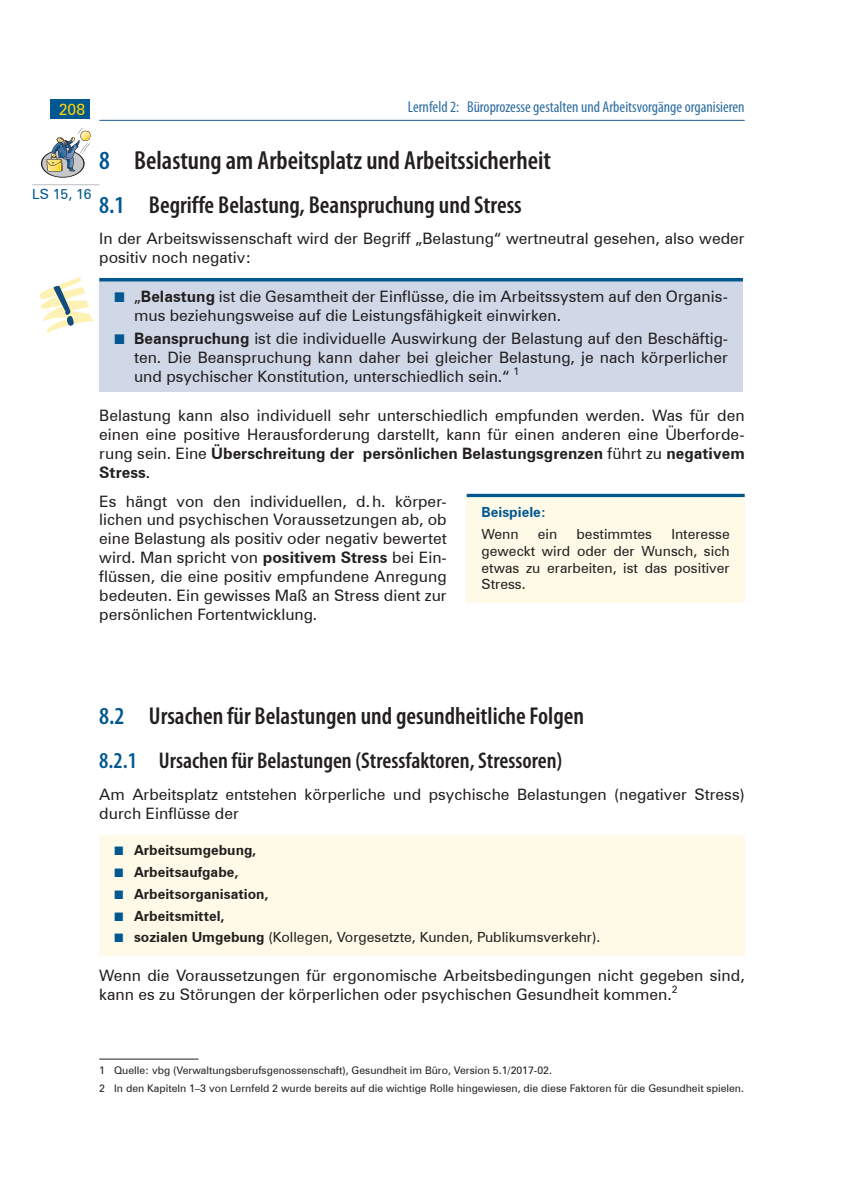
<style>
.page{position:relative;width:844px;height:1191px;background:#fff}
.page>*{position:absolute;margin:0;border:0;box-sizing:border-box;transform-origin:0 0}
.t1{font:600 condensed 26.25px "Myriad Pro";color:#231f20}
.t2{font:600 condensed 24.5px "Myriad Pro";color:#231f20}
.t3{font:600 condensed 22.75px "Myriad Pro";color:#231f20}
.Fließtext{font:15.75px/18.9px "Zurich BT";color:#231f20}
.Kolumnentitel_links{font:condensed 15.75px "Myriad Pro";color:#2d6da1}
.Seitenzahl{font:15.75px "Zurich BT";color:#fed304}
.Beispiel-Text-Unterl{font:14px/16.8px "Zurich BT";color:#231f20;text-align:justify}
.t4{font:700 14px "Zurich BT";color:#231f20}
.Beispiel{font:700 14px "Zurich BT";color:#015891}
.LS{font:14px "Zurich BT";color:#015891}
.Fußnote{font:10.5px "Zurich BT";color:#231f20}
.s1{color:#015891}
.s2{font-family:"Uni Math";font-size:14px;color:#015891}
.s3{font-weight:700}
.s4{font-family:"Uni Math";font-weight:400;font-size:12.25px;color:#015891}
.s5{font-family:"Uni Math";font-size:12.25px;color:#015891}
</style>
<div class="page">
<hr style="left:99px;top:120px;width:645px;height:1px;background:#1a5a92">
<div style="left:50px;top:99px;width:39px;height:20px;background:#015891"></div>
<div style="left:99px;top:834px;width:645px;height:34px;background:#fefae7"></div>
<div style="left:99px;top:856px;width:645px;height:34px;background:#fefae7"></div>
<div style="left:99px;top:878px;width:645px;height:34px;background:#fefae7"></div>
<div style="left:99px;top:900px;width:645px;height:34px;background:#fefae7"></div>
<div style="left:99px;top:922px;width:645px;height:33px;background:#fefae7"></div>
<div style="left:99px;top:280px;width:643px;height:112px;background:#d0d8e8"></div>
<hr style="left:99px;top:278px;width:643px;height:3px;background:#015891">
<hr style="left:99px;top:1058px;width:99px;height:1px;background:#231f20">
<svg style="left:41px;top:128px;width:50px;height:50px"></svg>
<hr style="left:32px;top:184px;width:67px;height:1px;background:#bcbdc0">
<svg style="left:40px;top:277px;width:54px;height:56px"></svg>
<div style="left:466px;top:496px;width:278px;height:106px;background:#fefae7"></div>
<hr style="left:466px;top:494px;width:278px;height:3px;background:#015891">
<p class="Seitenzahl" style="left:59px;top:100px;width:28px">208</p>
<p class="Kolumnentitel_links" style="left:408px;top:99px;width:338px">Lernfeld 2: Büroprozesse gestalten und Arbeitsvorgänge organisieren</p>
<p class="t1" style="left:99px;top:145px;width:453px"><span class="s1">8</span> Belastung am Arbeitsplatz und Arbeitssicherheit</p>
<p class="t2" style="left:99px;top:191px;width:424px"><span class="s1">8.1</span> Begriffe Belastung, Beanspruchung und Stress</p>
<p class="Fließtext" style="left:99px;top:229px;width:646px">In der Arbeitswissenschaft wird der Begriff „Belastung“ wertneutral gesehen, also weder positiv noch negativ:</p>
<p class="Fließtext" style="left:134px;top:286px;width:595px;text-indent:-20px"><span class="s2">■</span> „<span class="s3">Belastung</span> ist die Gesamtheit der Einflüsse, die im Arbeitssystem auf den Organis&shy;mus beziehungsweise auf die Leistungsfähigkeit einwirken.</p>
<p class="Fließtext" style="left:134px;top:329px;width:595px;text-align:justify;text-indent:-20px"><span class="s2">■</span> <span class="s3">Beanspruchung</span> ist die individuelle Auswirkung der Belastung auf den Beschäftig&shy;ten. Die Beanspruchung kann daher bei gleicher Belastung, je nach körperlicher und psychischer Konstitution, unterschiedlich sein.“ <sup>1</sup></p>
<p class="Fließtext" style="left:99px;top:406px;width:646px;text-align:justify">Belastung kann also individuell sehr unterschiedlich empfunden werden. Was für den einen eine positive Herausforderung darstellt, kann für einen anderen eine Überforde&shy;rung sein. Eine <span class="s3">Überschreitung der persönlichen Belastungsgrenzen</span> führt zu <span class="s3">negativem Stress.</span></p>
<p class="Fließtext" style="left:99px;top:491px;width:349px;text-align:justify">Es hängt von den individuellen, d.h. körper&shy;lichen und psychischen Voraussetzungen ab, ob eine Belastung als positiv oder negativ bewertet wird. Man spricht von <span class="s3">positivem Stress</span> bei Ein&shy;flüssen, die eine positiv empfundene Anregung bedeuten. Ein gewisses Maß an Stress dient zur persönlichen Fortentwicklung.</p>
<p class="LS" style="left:32px;top:186px;width:61px">LS 15, 16</p>
<p class="Beispiel" style="left:481px;top:503px;width:66px">Beispiele:</p>
<p class="Beispiel-Text-Unterl" style="left:481px;top:525px;width:39px">Wenn</p>
<p class="Beispiel-Text-Unterl" style="left:537px;top:525px;width:21px">ein</p>
<p class="Beispiel-Text-Unterl" style="left:576px;top:525px;width:77px">bestimmtes</p>
<p class="Beispiel-Text-Unterl" style="left:481px;top:525px;width:250px;text-indent:190px">Interesse geweckt wird oder der Wunsch, sich etwas zu erarbeiten, ist das positiver Stress.</p>
<p class="t2" style="left:99px;top:702px;width:486px"><span class="s1">8.2</span> Ursachen für Belastungen und gesundheitliche Folgen</p>
<p class="t3" style="left:99px;top:748px;width:464px"><span class="s1">8.2.1</span> Ursachen für Belastungen (Stressfaktoren, Stressoren)</p>
<p class="Fließtext" style="left:99px;top:784px;width:646px">Am Arbeitsplatz entstehen körperliche und psychische Belastungen (negativer Stress) durch Einflüsse der</p>
<p class="t4" style="left:114px;top:842px;width:143px"><span class="s4">■</span> Arbeitsumgebung,</p>
<p class="t4" style="left:114px;top:863px;width:126px"><span class="s4">■</span> Arbeitsaufgabe,</p>
<p class="t4" style="left:114px;top:885px;width:156px"><span class="s4">■</span> Arbeitsorganisation,</p>
<p class="t4" style="left:114px;top:907px;width:112px"><span class="s4">■</span> Arbeitsmittel,</p>
<p class="Beispiel-Text-Unterl" style="left:114px;top:929px;width:487px"><span class="s5">■</span> <span class="s3">sozialen Umgebung</span> (Kollegen, Vorgesetzte, Kunden, Publikumsverkehr).</p>
<p class="Fließtext" style="left:99px;top:966px;width:646px">Wenn die Voraussetzungen für ergonomische Arbeitsbedingungen nicht gegeben sind, kann es zu Störungen der körperlichen oder psychischen Gesundheit kommen.<sup>2</sup></p>
<p class="Fußnote" style="left:99px;top:1064px;width:454px">1 Quelle: vbg (Verwaltungsberufsgenossenschaft), Gesundheit im Büro, Version 5.1/2017-02.</p>
<p class="Fußnote" style="left:99px;top:1081px;width:646px">2 In den Kapiteln 1–3 von Lernfeld 2 wurde bereits auf die wichtige Rolle hingewiesen, die diese Faktoren für die Gesundheit spielen.</p>
</div>
